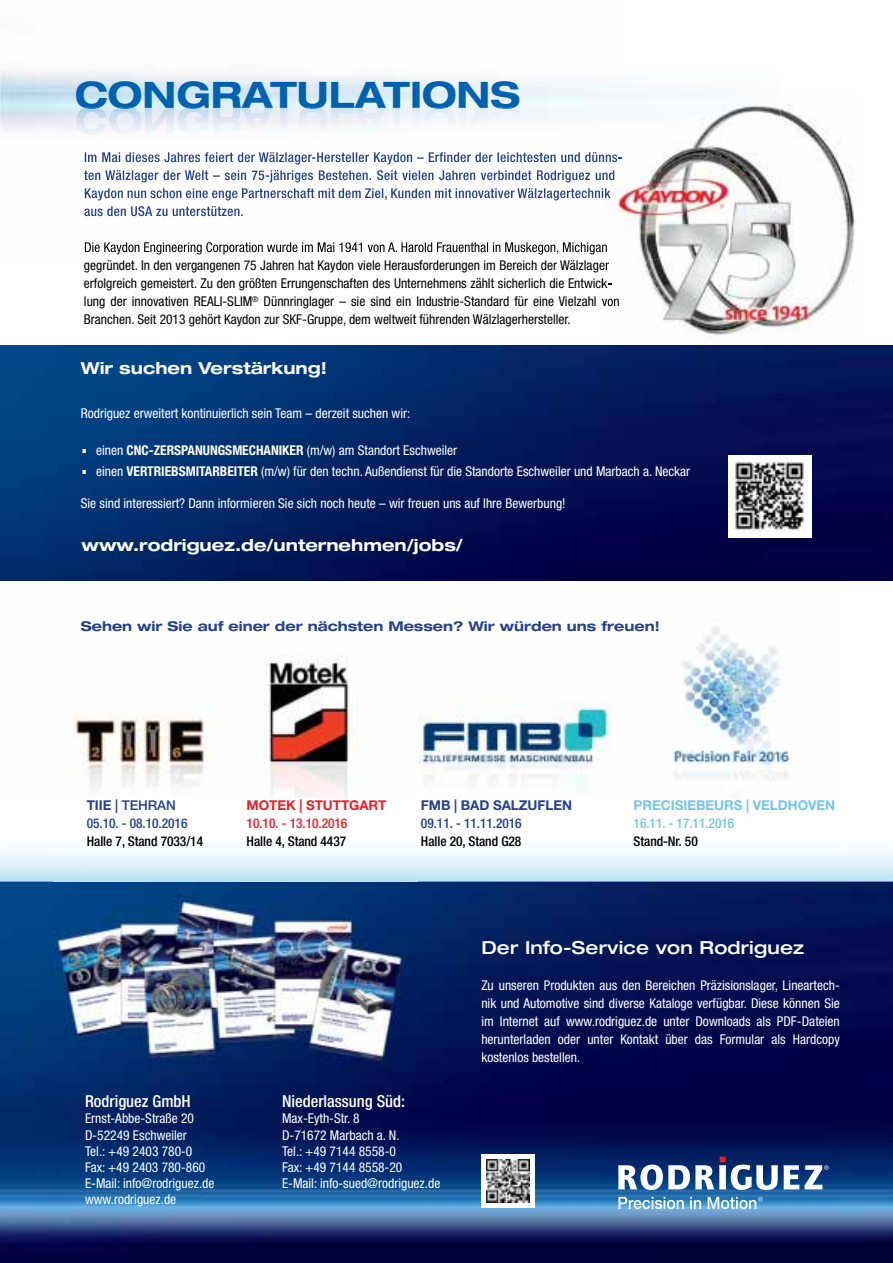
<style>
.page{position:relative;width:893px;height:1263px;background:#fff}
.page>*{position:absolute;margin:0;border:0;box-sizing:border-box;transform-origin:0 0}
.t1{font:700 expanded 36.6px "Helvetica Neue LT";color:#0061af}
.t2{font:700 33px "Quay Itc T";color:#fff}
.t3{font:500 expanded 18px "Helvetica Neue LT";letter-spacing:.01em;color:#fff}
.t4{font:700 expanded 16.5px "Helvetica Neue LT";color:#fff}
.t5{font:500 condensed 16.5px "Helvetica Neue LT";color:#fff}
.t6{font:condensed 13.5px/16.2px "Helvetica Neue LT";color:#fff}
.t7{font:condensed 13.5px/18px "Helvetica Neue LT";color:#000}
.t8{font:500 condensed 13.5px "Helvetica Neue LT";letter-spacing:-.005em;color:#000}
.t9{font:700 expanded 13.5px "Helvetica Neue LT";color:#25408f}
.t10{font:500 condensed 13.5px/18px "Helvetica Neue LT";letter-spacing:-.005em;color:#25408f}
.t11{font:700 13.5px "Helvetica Neue LT";letter-spacing:-.005em;color:#73c4ee}
.t12{font:500 condensed 13.5px "Helvetica Neue LT";letter-spacing:-.005em;color:#ed1d24}
.t13{font:500 condensed 13.5px "Helvetica Neue LT";letter-spacing:-.005em;color:#73c4ee}
.t14{font:700 13.5px "Helvetica Neue LT";letter-spacing:-.005em;color:#25408f}
.t15{font:700 13.5px "Helvetica Neue LT";letter-spacing:-.005em;color:#ed1d24}
.s1{font-weight:700}
.s2{font-weight:700;font-stretch:normal}
.s3{font-stretch:normal}
</style>
<div class="page">
<img style="left:0;top:881px;width:893px;height:382px">
<img style="left:0;top:1119px;width:893px;height:125px">
<img style="left:53px;top:876px;width:365px;height:224px">
<img style="left:53px;top:881px;width:365px;height:1px">
<svg style="left:618px;top:1156px;width:181px;height:34px"></svg>
<svg style="left:805px;top:1165px;width:24px;height:24px"></svg>
<svg style="left:618px;top:1197px;width:66px;height:12px"></svg>
<svg style="left:690px;top:1197px;width:11px;height:12px"></svg>
<svg style="left:708px;top:1197px;width:55px;height:12px"></svg>
<svg style="left:482px;top:1154px;width:53px;height:54px"></svg>
<img style="left:487px;top:1160px;width:42px;height:42px">
<img style="left:611px;top:104px;width:245px;height:231px">
<svg style="left:603px;top:262px;width:6px;height:8px"></svg>
<svg style="left:603px;top:278px;width:8px;height:10px"></svg>
<img style="left:603px;top:296px;width:16px;height:12px">
<img style="left:0;top:580px;width:893px;height:218px">
<img style="left:0;top:345px;width:893px;height:235px">
<div style="left:728px;top:455px;width:83px;height:83px;background:#fff"></div>
<img style="left:734px;top:461px;width:71px;height:71px">
<img style="left:0;top:71px;width:624px;height:184px">
<img style="left:85px;top:152px;width:518px;height:12px">
<img style="left:84px;top:170px;width:519px;height:12px">
<img style="left:85px;top:188px;width:518px;height:12px">
<img style="left:84px;top:206px;width:159px;height:10px">
<img style="left:85px;top:242px;width:518px;height:12px">
<img style="left:603px;top:92px;width:178px;height:167px">
<img style="left:603px;top:152px;width:14px;height:12px">
<svg style="left:603px;top:170px;width:12px;height:12px"></svg>
<svg style="left:603px;top:188px;width:8px;height:12px"></svg>
<svg style="left:603px;top:242px;width:5px;height:12px"></svg>
<img style="left:76px;top:81px;width:444px;height:26px">
<img style="left:76px;top:109px;width:444px;height:26px">
<img style="left:76px;top:107px;width:444px;height:2px">
<h1 class="t1" style="left:75px;top:72px;width:447px">CONGRATULATIONS</h1>
<p class="t7" style="left:84px;top:256px;width:537px">gegründet. In den vergangenen 75 Jahren hat Kaydon viele Herausforderungen im Bereich der Wälzlager erfolgreich gemeistert. Zu den größten Errungenschaften des Unternehmens zählt sicherlich die Entwick&shy;lung der innovativen REALI-SLIM<sup>®</sup> Dünnringlager – sie sind ein Industrie-Standard für eine Vielzahl von Branchen. Seit 2013 gehört Kaydon zur SKF-Gruppe, dem weltweit führenden Wälzlagerhersteller.</p>
<p class="t4" style="left:81px;top:358px;width:247px">Wir suchen Verstärkung!</p>
<p class="t6" style="left:81px;top:405px;width:331px">Rodriguez erweitert kontinuierlich sein Team – derzeit suchen wir:</p>
<h2 class="t2" style="left:81px;top:423px;width:8px">.</h2>
<p class="t6" style="left:96px;top:442px;width:363px">einen <span class="s1">CNC-ZERSPANUNGSMECHANIKER</span> (m/w) am Standort Eschweiler</p>
<h2 class="t2" style="left:81px;top:444px;width:8px">.</h2>
<p class="t6" style="left:96px;top:463px;width:596px">einen <span class="s1">VERTRIEBSMITARBEITER</span> (m/w) für den techn. Außendienst für die Standorte Eschweiler und Marbach a. Neckar</p>
<p class="t6" style="left:81px;top:495px;width:486px">Sie sind interessiert? Dann informieren Sie sich noch heute – wir freuen uns auf Ihre Bewerbung!</p>
<p class="t4" style="left:82px;top:534px;width:383px">www.rodriguez.de/unternehmen/jobs/</p>
<p class="t9" style="left:81px;top:617px;width:580px">Sehen wir Sie auf einer der nächsten Messen? Wir würden uns freuen!</p>
<p class="t10" style="left:87px;top:796px;width:102px"><span class="s2">TIIE</span> <span class="s3">| TEHRAN<br></span>05.10. - 08.10.2016</p>
<p class="t8" style="left:87px;top:833px;width:118px">Halle 7, Stand 7033/14</p>
<p class="t15" style="left:247px;top:797px;width:141px">MOTEK | STUTTGART</p>
<p class="t12" style="left:247px;top:815px;width:102px">10.10. - 13.10.2016</p>
<p class="t8" style="left:247px;top:833px;width:101px">Halle 4, Stand 4437</p>
<p class="t14" style="left:421px;top:797px;width:153px">FMB | BAD SALZUFLEN</p>
<p class="t10" style="left:421px;top:814px;width:102px">09.11. - 11.11.2016</p>
<p class="t8" style="left:421px;top:833px;width:102px">Halle 20, Stand G28</p>
<p class="t11" style="left:634px;top:797px;width:203px">PRECISIEBEURS | VELDHOVEN</p>
<p class="t13" style="left:634px;top:815px;width:102px">16.11. - 17.11.2016</p>
<p class="t8" style="left:634px;top:833px;width:66px">Stand-Nr. 50</p>
<p class="t5" style="left:85px;top:1091px;width:107px">Rodriguez GmbH</p>
<p class="t6" style="left:85px;top:1110px;width:131px">Ernst-Abbe-Straße 20<br>D-52249 Eschweiler<br>Tel.: +49 2403 780-0<br>Fax: +49 2403 780-860<br>E-Mail: info@rodriguez.de www.rodriguez.de</p>
<p class="t5" style="left:282px;top:1091px;width:125px">Niederlassung Süd:</p>
<p class="t6" style="left:282px;top:1110px;width:160px">Max-Eyth-Str. 8<br>D-71672 Marbach a. N.<br>Tel.: +49 7144 8558-0<br>Fax: +49 7144 8558-20<br>E-Mail: info-sued@rodriguez.de</p>
<h3 class="t3" style="left:481px;top:936px;width:324px">Der Info-Service von Rodriguez</h3>
<p class="t6" style="left:481px;top:976px;width:360px;line-height:18px;text-align:justify">Zu unseren Produkten aus den Bereichen Präzisionslager, Lineartech&shy;nik und Automotive sind diverse Kataloge verfügbar. Diese können Sie im Internet auf www.rodriguez.de unter Downloads als PDF-Dateien herunterladen oder unter Kontakt über das Formular als Hardcopy kostenlos bestellen.</p>
</div>
